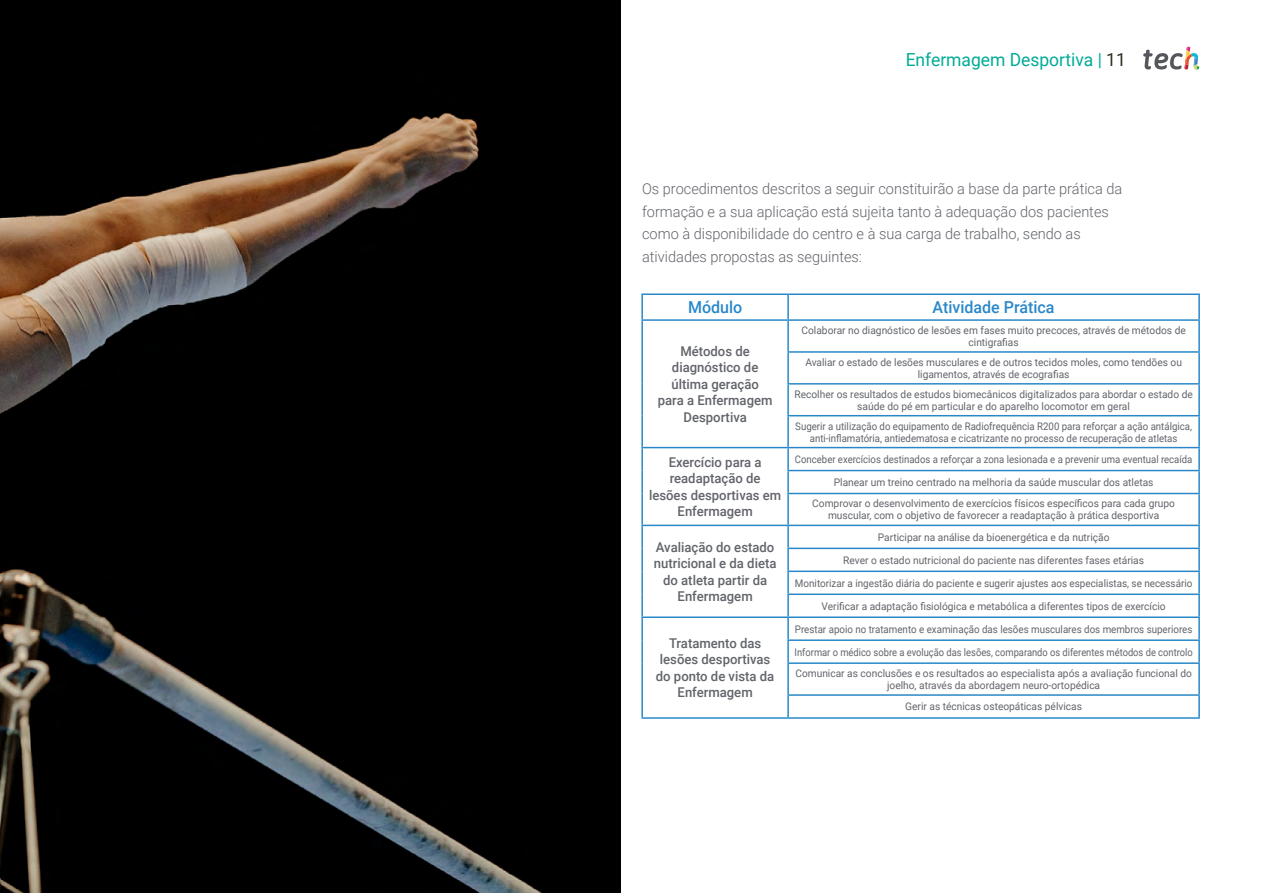
<style>
.page{position:relative;width:1263px;height:893px;background:#fff}
.page>*{position:absolute;margin:0;border:0;box-sizing:border-box;transform-origin:0 0}
.t1{font:18px "Roboto";color:#00ab97}
.t2{font:500 16.5px "Roboto";color:#2988c9}
.t3{font:300 15px/22.5px "Roboto";color:#61646a}
.t4{font:500 13.5px/16.5px "Roboto";color:#61646a;text-align:center}
.t5{font:10.5px/12px "Roboto";color:#61646a;text-align:center}
.t6{font:10.5px/12px "Roboto";color:#61646a;text-align:center;scale:.92 1}
.t7{font:10.5px/23px "Roboto";color:#61646a;scale:.93 1}
.t8{font:10.5px/23px "Roboto";color:#61646a;text-align:center;scale:.91 1}
.s1{color:#312e20}
</style>
<div class="page">
<svg style="left:1143px;top:47px;width:56px;height:23px"></svg>
<hr style="left:641px;top:293px;width:147px;height:2px;background:#2988c9">
<hr style="left:641px;top:295px;width:2px;height:24px;background:#2988c9">
<hr style="left:641px;top:319px;width:147px;height:2px;background:#2988c9">
<hr style="left:641px;top:321px;width:2px;height:31px;background:#2988c9">
<hr style="left:641px;top:352px;width:2px;height:32px;background:#2988c9">
<hr style="left:641px;top:384px;width:2px;height:32px;background:#2988c9">
<hr style="left:641px;top:416px;width:2px;height:31px;background:#2988c9">
<hr style="left:641px;top:447px;width:147px;height:1px;background:#2988c9">
<hr style="left:641px;top:448px;width:2px;height:23px;background:#2988c9">
<hr style="left:641px;top:471px;width:2px;height:22px;background:#2988c9">
<hr style="left:641px;top:493px;width:2px;height:32px;background:#2988c9">
<hr style="left:641px;top:525px;width:147px;height:1px;background:#2988c9">
<hr style="left:641px;top:526px;width:2px;height:22px;background:#2988c9">
<hr style="left:641px;top:548px;width:2px;height:23px;background:#2988c9">
<hr style="left:641px;top:571px;width:2px;height:23px;background:#2988c9">
<hr style="left:641px;top:594px;width:2px;height:22px;background:#2988c9">
<hr style="left:641px;top:616px;width:147px;height:2px;background:#2988c9">
<hr style="left:641px;top:618px;width:2px;height:22px;background:#2988c9">
<hr style="left:641px;top:640px;width:2px;height:23px;background:#2988c9">
<hr style="left:641px;top:663px;width:2px;height:32px;background:#2988c9">
<hr style="left:641px;top:695px;width:2px;height:22px;background:#2988c9">
<hr style="left:641px;top:717px;width:147px;height:2px;background:#2988c9">
<hr style="left:788px;top:293px;width:412px;height:2px;background:#2988c9">
<hr style="left:787px;top:295px;width:2px;height:24px;background:#2988c9">
<hr style="left:1198px;top:295px;width:2px;height:24px;background:#2988c9">
<hr style="left:788px;top:319px;width:412px;height:2px;background:#2988c9">
<hr style="left:787px;top:321px;width:2px;height:30px;background:#2988c9">
<hr style="left:1198px;top:321px;width:2px;height:30px;background:#2988c9">
<hr style="left:787px;top:351px;width:413px;height:2px;background:#2988c9">
<hr style="left:787px;top:353px;width:2px;height:30px;background:#2988c9">
<hr style="left:1198px;top:353px;width:2px;height:30px;background:#2988c9">
<hr style="left:787px;top:383px;width:413px;height:2px;background:#2988c9">
<hr style="left:787px;top:385px;width:2px;height:30px;background:#2988c9">
<hr style="left:1198px;top:385px;width:2px;height:30px;background:#2988c9">
<hr style="left:787px;top:415px;width:413px;height:1px;background:#2988c9">
<hr style="left:787px;top:416px;width:2px;height:31px;background:#2988c9">
<hr style="left:1198px;top:416px;width:2px;height:31px;background:#2988c9">
<hr style="left:788px;top:447px;width:412px;height:1px;background:#2988c9">
<hr style="left:787px;top:448px;width:2px;height:22px;background:#2988c9">
<hr style="left:1198px;top:448px;width:2px;height:22px;background:#2988c9">
<hr style="left:787px;top:470px;width:413px;height:1px;background:#2988c9">
<hr style="left:787px;top:471px;width:2px;height:22px;background:#2988c9">
<hr style="left:1198px;top:471px;width:2px;height:22px;background:#2988c9">
<hr style="left:787px;top:493px;width:413px;height:1px;background:#2988c9">
<hr style="left:787px;top:494px;width:2px;height:31px;background:#2988c9">
<hr style="left:1198px;top:494px;width:2px;height:31px;background:#2988c9">
<hr style="left:788px;top:525px;width:412px;height:1px;background:#2988c9">
<hr style="left:787px;top:526px;width:2px;height:22px;background:#2988c9">
<hr style="left:1198px;top:526px;width:2px;height:22px;background:#2988c9">
<hr style="left:787px;top:548px;width:413px;height:1px;background:#2988c9">
<hr style="left:787px;top:549px;width:2px;height:22px;background:#2988c9">
<hr style="left:1198px;top:549px;width:2px;height:22px;background:#2988c9">
<hr style="left:787px;top:571px;width:413px;height:1px;background:#2988c9">
<hr style="left:787px;top:572px;width:2px;height:21px;background:#2988c9">
<hr style="left:1198px;top:572px;width:2px;height:21px;background:#2988c9">
<hr style="left:787px;top:593px;width:413px;height:2px;background:#2988c9">
<hr style="left:787px;top:595px;width:2px;height:21px;background:#2988c9">
<hr style="left:1198px;top:595px;width:2px;height:21px;background:#2988c9">
<hr style="left:788px;top:616px;width:412px;height:2px;background:#2988c9">
<hr style="left:787px;top:618px;width:2px;height:21px;background:#2988c9">
<hr style="left:1198px;top:618px;width:2px;height:21px;background:#2988c9">
<hr style="left:787px;top:639px;width:413px;height:2px;background:#2988c9">
<hr style="left:787px;top:641px;width:2px;height:21px;background:#2988c9">
<hr style="left:1198px;top:641px;width:2px;height:21px;background:#2988c9">
<hr style="left:787px;top:662px;width:413px;height:2px;background:#2988c9">
<hr style="left:787px;top:664px;width:2px;height:30px;background:#2988c9">
<hr style="left:1198px;top:664px;width:2px;height:30px;background:#2988c9">
<hr style="left:787px;top:694px;width:413px;height:2px;background:#2988c9">
<hr style="left:787px;top:696px;width:2px;height:21px;background:#2988c9">
<hr style="left:1198px;top:696px;width:2px;height:21px;background:#2988c9">
<hr style="left:788px;top:717px;width:412px;height:2px;background:#2988c9">
<img style="left:0;top:0;width:621px;height:893px">
<h1 class="t1" style="left:906px;top:47px;width:222px">Enfermagem Desportiva | <span class="s1">11</span></h1>
<p class="t3" style="left:642px;top:177px;width:482px">Os procedimentos descritos a seguir constituirão a base da parte prática da formação e a sua aplicação está sujeita tanto à adequação dos pacientes como à disponibilidade do centro e à sua carga de trabalho, sendo as atividades propostas as seguintes:</p>
<h2 class="t2" style="left:688px;top:295px;width:56px">Módulo</h2>
<h2 class="t2" style="left:933px;top:295px;width:123px">Atividade Prática</h2>
<p class="t4" style="left:658px;top:342px;width:116px">Métodos de diagnóstico de última geração para a Enfermagem<br>Desportiva</p>
<p class="t5" style="left:801px;top:324px;width:386px">Colaborar no diagnóstico de lesões em fases muito precoces, através de métodos de cintigrafias</p>
<p class="t5" style="left:805px;top:356px;width:378px">Avaliar o estado de lesões musculares e de outros tecidos moles, como tendões ou ligamentos, através de ecografias</p>
<p class="t5" style="left:794px;top:388px;width:400px">Recolher os resultados de estudos biomecânicos digitalizados para abordar o estado de saúde do pé em particular e do aparelho locomotor em geral</p>
<p class="t6" style="left:795px;top:419px;width:433px">Sugerir a utilização do equipamento de Radiofrequência R200 para reforçar a ação antálgica, anti-inflamatória, antiedematosa e cicatrizante no processo de recuperação de atletas</p>
<p class="t4" style="left:649px;top:453px;width:134px">Exercício para a readaptação de lesões desportivas em<br>Enfermagem</p>
<p class="t8" style="left:795px;top:447px;width:438px">Conceber exercícios destinados a reforçar a zona lesionada e a prevenir uma eventual recaída<br>Planear um treino centrado na melhoria da saúde muscular dos atletas</p>
<p class="t5" style="left:812px;top:497px;width:364px">Comprovar o desenvolvimento de exercícios físicos específicos para cada grupo muscular, com o objetivo de favorecer a readaptação à prática desportiva</p>
<p class="t4" style="left:654px;top:538px;width:124px">Avaliação do estado nutricional e da dieta do atleta partir da<br>Enfermagem</p>
<p class="t5" style="left:795px;top:525px;width:399px;line-height:23px">Participar na análise da bioenergética e da nutrição<br>Rever o estado nutricional do paciente nas diferentes fases etárias<br>Monitorizar a ingestão diária do paciente e sugerir ajustes aos especialistas, se necessário Verificar a adaptação fisiológica e metabólica a diferentes tipos de exercício</p>
<p class="t4" style="left:656px;top:634px;width:120px">Tratamento das lesões desportivas do ponto de vista da<br>Enfermagem</p>
<p class="t7" style="left:794px;top:617px;width:430px">Prestar apoio no tratamento e examinação das lesões musculares dos membros superiores<br>Informar o médico sobre a evolução das lesões, comparando os diferentes métodos de controlo</p>
<p class="t5" style="left:795px;top:667px;width:398px">Comunicar as conclusões e os resultados ao especialista após a avaliação funcional do joelho, através da abordagem neuro-ortopédica</p>
<p class="t5" style="left:905px;top:700px;width:178px">Gerir as técnicas osteopáticas pélvicas</p>
</div>
